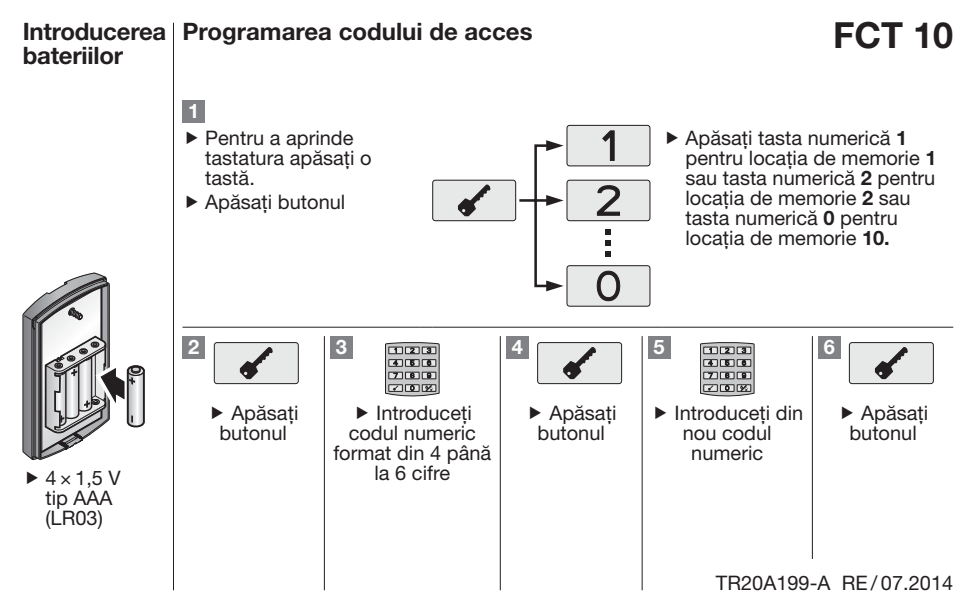
<style>
.page{position:relative;width:976px;height:613px;background:#fff}
.page>*{position:absolute;margin:0;border:0;box-sizing:border-box;transform-origin:0 0}
.t1{font:700 36px "Hoermann Helvetica Neue";color:#231f20}
.t2{font:700 24px/24px "Hoermann Helvetica Neue";letter-spacing:-.01em;color:#231f20}
.t3{font:20px/20px "Hoermann Helvetica Neue Rm";color:#231f20}
.t4{font:700 20px "Hoermann Helvetica Neue";color:#fff}
.s1{font-family:"Hoermann Helvetica Neue";font-weight:700}
</style>
<div class="page">
<hr style="left:173px;top:23px;width:1px;height:567px;background:#231f20">
<svg style="left:23px;top:272px;width:122px;height:187px"></svg>
<div style="left:131px;top:366px;width:10px;height:6px;border:1px solid #231f20;border-radius:2px"></div>
<hr style="left:182px;top:326px;width:238px;height:2px;background:#231f20">
<hr style="left:432px;top:326px;width:230px;height:2px;background:#231f20">
<hr style="left:662px;top:326px;width:290px;height:2px;background:#231f20">
<svg style="left:420px;top:326px;width:12px;height:2px"></svg>
<div style="left:566px;top:265px;width:83px;height:41px;background:#e7e8e8;border-radius:3px"></div>
<div style="left:566px;top:265px;width:84px;height:41px;border:1px solid #231f20;border-radius:3px"></div>
<svg style="left:596px;top:270px;width:25px;height:32px"></svg>
<div style="left:432px;top:180px;width:83px;height:40px;background:#e7e8e8;border-radius:3px"></div>
<div style="left:432px;top:179px;width:84px;height:42px;border:1px solid #231f20;border-radius:3px"></div>
<svg style="left:458px;top:184px;width:32px;height:32px"></svg>
<div style="left:566px;top:125px;width:83px;height:41px;background:#e7e8e8;border-radius:3px"></div>
<div style="left:566px;top:125px;width:84px;height:41px;border:1px solid #231f20;border-radius:3px"></div>
<svg style="left:602px;top:130px;width:13px;height:31px"></svg>
<div style="left:566px;top:180px;width:83px;height:40px;background:#e7e8e8;border-radius:3px"></div>
<div style="left:566px;top:179px;width:84px;height:42px;border:1px solid #231f20;border-radius:3px"></div>
<svg style="left:596px;top:185px;width:25px;height:31px"></svg>
<svg style="left:516px;top:140px;width:47px;height:151px"></svg>
<svg style="left:605px;top:251px;width:6px;height:5px"></svg>
<svg style="left:605px;top:229px;width:6px;height:16px"></svg>
<hr style="left:323px;top:336px;width:2px;height:254px;background:#231f20">
<hr style="left:499px;top:336px;width:2px;height:254px;background:#231f20">
<hr style="left:641px;top:336px;width:1px;height:254px;background:#231f20">
<hr style="left:811px;top:336px;width:1px;height:254px;background:#231f20">
<div style="left:214px;top:342px;width:84px;height:41px;background:#e7e8e8;border-radius:3px"></div>
<div style="left:214px;top:342px;width:85px;height:42px;border:1px solid #231f20;border-radius:3px"></div>
<svg style="left:240px;top:347px;width:33px;height:32px"></svg>
<svg style="left:385px;top:342px;width:54px;height:54px;background:#9e9e9f"></svg>
<div style="left:537px;top:342px;width:84px;height:41px;background:#e7e8e8;border-radius:3px"></div>
<div style="left:537px;top:342px;width:85px;height:42px;border:1px solid #231f20;border-radius:3px"></div>
<svg style="left:563px;top:347px;width:33px;height:32px"></svg>
<svg style="left:700px;top:342px;width:54px;height:54px;background:#9e9e9f"></svg>
<div style="left:849px;top:342px;width:84px;height:41px;background:#e7e8e8;border-radius:3px"></div>
<div style="left:848px;top:342px;width:85px;height:42px;border:1px solid #231f20;border-radius:3px"></div>
<svg style="left:874px;top:347px;width:33px;height:32px"></svg>
<div style="left:182px;top:100px;width:23px;height:22px;background:#808285"></div>
<div style="left:182px;top:336px;width:23px;height:22px;background:#808285"></div>
<div style="left:330px;top:336px;width:22px;height:22px;background:#808285"></div>
<div style="left:505px;top:336px;width:23px;height:22px;background:#808285"></div>
<div style="left:647px;top:336px;width:23px;height:22px;background:#808285"></div>
<div style="left:817px;top:336px;width:23px;height:22px;background:#808285"></div>
<div style="left:807px;top:558px;width:9px;height:32px;background:#fff"></div>
<p class="t2" style="left:23px;top:18px;width:145px">Introducerea bateriilor</p>
<p class="t2" style="left:182px;top:18px;width:351px">Programarea codului de acces</p>
<p class="t4" style="left:188px;top:97px;width:13px">1</p>
<p class="t3" style="left:205px;top:127px;width:168px">Pentru a aprinde tastatura apăsaţi o tastă.</p>
<p class="t3" style="left:205px;top:191px;width:142px">Apăsaţi butonul</p>
<h1 class="t1" style="left:832px;top:10px;width:122px">FCT 10</h1>
<p class="t3" style="left:685px;top:127px;width:252px">Apăsaţi tasta numerică <span class="s1">1 </span>pentru locaţia de memorie <span class="s1">1 </span>sau tasta numerică <span class="s1">2</span> pentru locaţia de memorie <span class="s1">2</span> sau tasta numerică <span class="s1">0</span> pentru locaţia de memorie <span class="s1">10.</span></p>
<p class="t3" style="left:45px;top:466px;width:77px">4×1,5 V tip AAA (LR03)</p>
<p class="t4" style="left:188px;top:333px;width:13px">2</p>
<p class="t4" style="left:336px;top:333px;width:13px">3</p>
<p class="t4" style="left:511px;top:333px;width:13px">4</p>
<p class="t4" style="left:653px;top:333px;width:13px">5</p>
<p class="t4" style="left:823px;top:333px;width:13px">6</p>
<p class="t3" style="left:219px;top:401px;width:80px;text-align:center">Apăsaţi butonul</p>
<p class="t3" style="left:376px;top:401px;width:97px">Introduceţi</p>
<p class="t3" style="left:348px;top:421px;width:129px">codul numeric</p>
<p class="t3" style="left:333px;top:441px;width:159px">format din 4 până</p>
<p class="t3" style="left:374px;top:461px;width:77px">la 6 cifre</p>
<p class="t3" style="left:537px;top:401px;width:80px;text-align:center">Apăsaţi butonul</p>
<p class="t3" style="left:674px;top:401px;width:130px">Introduceţi din</p>
<p class="t3" style="left:682px;top:421px;width:90px">nou codul</p>
<p class="t3" style="left:691px;top:441px;width:73px">numeric</p>
<p class="t3" style="left:849px;top:401px;width:80px;text-align:center">Apăsaţi butonul</p>
<p class="t3" style="left:715px;top:571px;width:239px">TR20A199-A RE / 07.2014</p>
</div>
